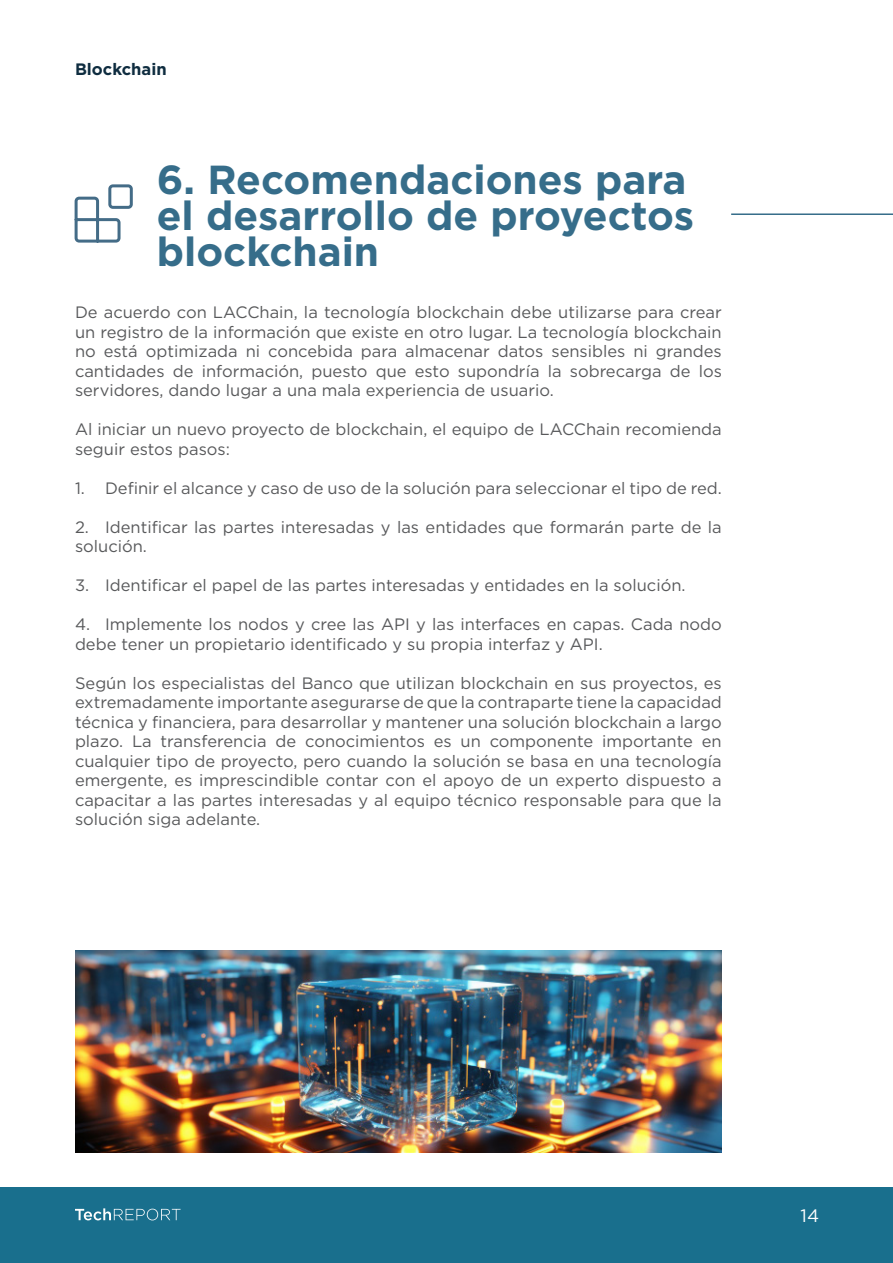
<style>
.page{position:relative;width:893px;height:1263px;background:#fff}
.page>*{position:absolute;margin:0;border:0;box-sizing:border-box;transform-origin:0 0}
.t1{font:700 40.5px/36px "Gotham";color:#366d8a}
.t2{font:18px "Gotham";color:#fff}
.t3{font:16.5px/19.5px "Gotham";color:#58595b}
.t4{font:700 16.5px "Gotham";color:#0f2d40}
</style>
<div class="page">
<div style="left:0;top:1187px;width:893px;height:76px;background:#196f8d"></div>
<svg style="left:75px;top:1208px;width:106px;height:12px"></svg>
<hr style="left:731px;top:213px;width:162px;height:2px;background:#366d8a">
<svg style="left:74px;top:184px;width:59px;height:59px"></svg>
<img style="left:75px;top:950px;width:647px;height:203px">
<p class="t4" style="left:75px;top:58px;width:93px">Blockchain</p>
<h1 class="t1" style="left:157px;top:161px;width:539px">6. Recomendaciones para el desarrollo de proyectos blockchain</h1>
<p class="t3" style="left:75px;top:302px;width:648px;text-align:justify">De acuerdo con LACChain, la tecnología blockchain debe utilizarse para crear un registro de la información que existe en otro lugar. La tecnología blockchain no está optimizada ni concebida para almacenar datos sensibles ni grandes cantidades de información, puesto que esto supondría la sobrecarga de los servidores, dando lugar a una mala experiencia de usuario.</p>
<p class="t3" style="left:75px;top:419px;width:648px">Al iniciar un nuevo proyecto de blockchain, el equipo de LACChain recomienda seguir estos pasos:</p>
<p class="t3" style="left:75px;top:478px;width:648px">1. Definir el alcance y caso de uso de la solución para seleccionar el tipo de red.</p>
<p class="t3" style="left:75px;top:517px;width:648px">2. Identificar las partes interesadas y las entidades que formarán parte de la solución.</p>
<p class="t3" style="left:75px;top:575px;width:612px">3. Identificar el papel de las partes interesadas y entidades en la solución.</p>
<p class="t3" style="left:75px;top:614px;width:648px">4. Implemente los nodos y cree las API y las interfaces en capas. Cada nodo debe tener un propietario identificado y su propia interfaz y API.</p>
<p class="t3" style="left:75px;top:673px;width:648px;text-align:justify">Según los especialistas del Banco que utilizan blockchain en sus proyectos, es extremadamente importante asegurarse de que la contraparte tiene la capacidad técnica y financiera, para desarrollar y mantener una solución blockchain a largo plazo. La transferencia de conocimientos es un componente importante en cualquier tipo de proyecto, pero cuando la solución se basa en una tecnología emergente, es imprescindible contar con el apoyo de un experto dispuesto a capacitar a las partes interesadas y al equipo técnico responsable para que la solución siga adelante.</p>
<p class="t2" style="left:800px;top:1204px;width:20px">14</p>
</div>
